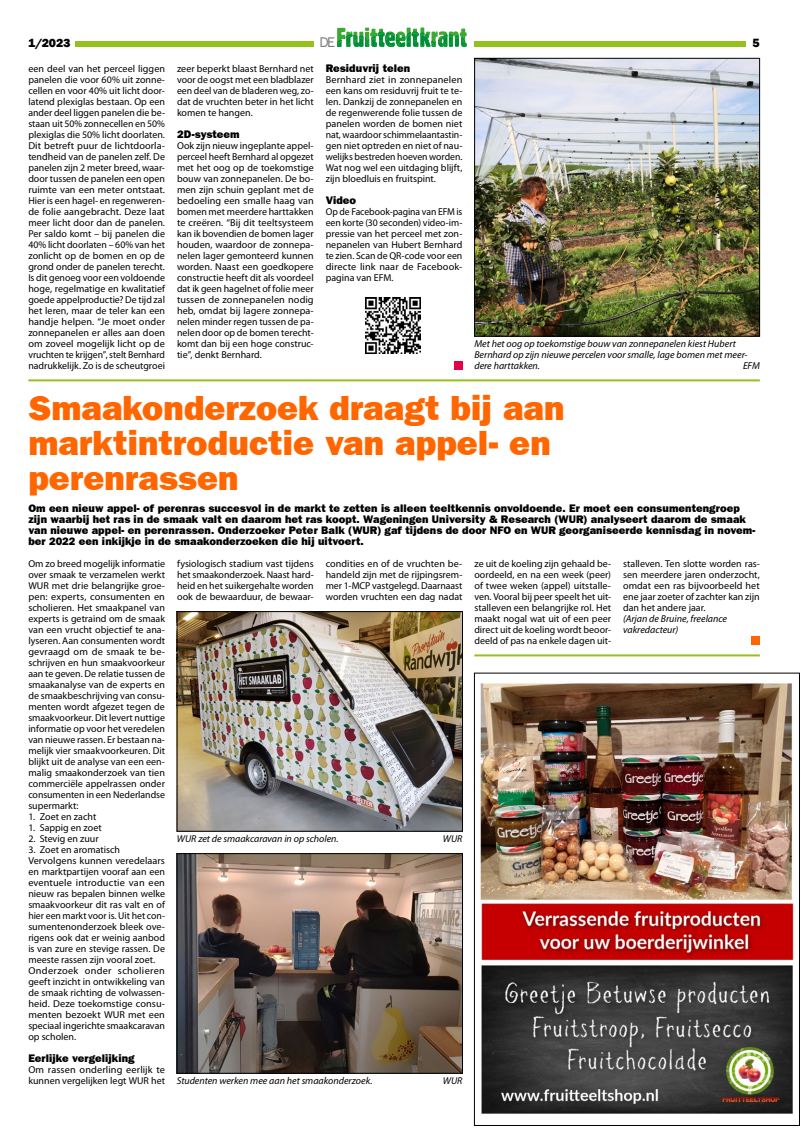
<style>
.page{position:relative;width:808px;height:1134px;background:#fff}
.page>*{position:absolute;margin:0;border:0;box-sizing:border-box;transform-origin:0 0}
.t1{font:800 35px/35px "Frankfurt Gothic";letter-spacing:.005em;color:#f60}
.t2{font:14.4px "Franklin Gothic";color:#7e7e7d}
.t3{font:800 12px "Frankfurt Gothic";color:#000}
.t4{font:800 11px/11px "Frankfurt Gothic";letter-spacing:.01em;color:#000}
.t5{font:10px/11px "Myriad Pro";color:#000;text-align:justify}
.t6{font:italic 10px/11px "Myriad Pro";color:#000}
</style>
<div class="page">
<div style="left:75px;top:41px;width:671px;height:6px;background:#95c11f"></div>
<div style="left:314px;top:28px;width:160px;height:20px;background:#fff"></div>
<svg style="left:337px;top:27px;width:130px;height:20px"></svg>
<img style="left:179px;top:855px;width:282px;height:216px">
<div style="left:177px;top:853px;width:286px;height:220px;border:1px solid #000"></div>
<img style="left:179px;top:613px;width:282px;height:216px">
<div style="left:177px;top:611px;width:286px;height:220px;border:1px solid #000"></div>
<img style="left:480px;top:683px;width:314px;height:431px">
<div style="left:474px;top:673px;width:326px;height:453px;border:1px solid #000"></div>
<img style="left:476px;top:60px;width:282px;height:274px">
<div style="left:474px;top:58px;width:286px;height:278px;border:1px solid #000"></div>
<img style="left:366px;top:298px;width:55px;height:55px">
<hr style="left:28px;top:379px;width:732px;height:2px;background:#95c11f">
<hr style="left:474px;top:654px;width:286px;height:2px;background:#95c11f">
<div style="left:454px;top:361px;width:8px;height:8px;background:#e5004a"></div>
<div style="left:751px;top:636px;width:9px;height:8px;background:#f60"></div>
<p class="t3" style="left:28px;top:35px;width:43px">1/2023</p>
<h2 class="t2" style="left:319px;top:33px;width:17px">DE</h2>
<p class="t3" style="left:752px;top:35px;width:9px">5</p>
<p class="t5" style="left:28px;top:63px;width:138px">een deel van het perceel liggen panelen die voor 60% uit zonne&shy;cellen en voor 40% uit licht door&shy;latend plexiglas bestaan. Op een ander deel liggen panelen die be&shy;staan uit 50% zonnecellen en 50% plexiglas die 50% licht doorlaten.<br>Dit betreft puur de lichtdoorla&shy;tendheid van de panelen zelf. De panelen zijn 2 meter breed, waar&shy;door tussen de panelen een open ruimte van een meter ontstaat.<br>Hier is een hagel- en regenweren&shy;de folie aangebracht. Deze laat meer licht door dan de panelen.<br>Per saldo komt – bij panelen die 40% licht doorlaten – 60% van het zonlicht op de bomen en op de grond onder de panelen terecht.<br>Is dit genoeg voor een voldoende hoge, regelmatige en kwalitatief goede appelproductie? De tijd zal het leren, maar de teler kan een handje helpen. “Je moet onder zonnepanelen er alles aan doen om zoveel mogelijk licht op de vruchten te krijgen”, stelt Bernhard nadrukkelijk. Zo is de scheutgroei</p>
<p class="t5" style="left:177px;top:63px;width:138px">zeer beperkt blaast Bernhard net voor de oogst met een bladblazer een deel van de bladeren weg, zo&shy;dat de vruchten beter in het licht komen te hangen.</p>
<p class="t4" style="left:326px;top:63px;width:86px">Residuvrij telen</p>
<p class="t5" style="left:326px;top:74px;width:138px">Bernhard ziet in zonnepanelen een kans om residuvrij fruit te te&shy;len. Dankzij de zonnepanelen en de regenwerende folie tussen de panelen worden de bomen niet nat, waardoor schimmelaantastin&shy;gen niet optreden en niet of nau&shy;welijks bestreden hoeven worden.<br>Wat nog wel een uitdaging blijft, zijn bloedluis en fruitspint.</p>
<p class="t4" style="left:326px;top:195px;width:32px">Video</p>
<p class="t5" style="left:326px;top:206px;width:138px">Op de Facebook-pagina van EFM is een korte (30 seconden) video-im&shy;pressie van het perceel met zon&shy;nepanelen van Hubert Bernhard te zien. Scan de QR-code voor een directe link naar de Facebook&shy;pagina van EFM.</p>
<p class="t4" style="left:177px;top:129px;width:64px">2D-systeem</p>
<p class="t5" style="left:177px;top:140px;width:138px">Ook zijn nieuw ingeplante appel&shy;perceel heeft Bernhard al opgezet met het oog op de toekomstige bouw van zonnepanelen. De bo&shy;men zijn schuin geplant met de bedoeling een smalle haag van bomen met meerdere harttakken te creëren. “Bij dit teeltsysteem kan ik bovendien de bomen lager houden, waardoor de zonnepa&shy;nelen lager gemonteerd kunnen worden. Naast een goedkopere constructie heeft dit als voordeel dat ik geen hagelnet of folie meer tussen de zonnepanelen nodig heb, omdat bij lagere zonnepa&shy;nelen minder regen tussen de pa&shy;nelen door op de bomen terecht&shy;komt dan bij een hoge construc&shy;tie”, denkt Bernhard.</p>
<p class="t6" style="left:474px;top:338px;width:275px">Met het oog op toekomstige bouw van zonnepanelen kiest Hubert<br>Bernhard op zijn nieuwe percelen voor smalle, lage bomen met meer&shy;dere harttakken.</p>
<p class="t6" style="left:743px;top:360px;width:18px">EFM</p>
<h1 class="t1" style="left:28px;top:390px;width:538px">Smaakonderzoek draagt bij aan marktintroductie van appel- en perenrassen</h1>
<p class="t4" style="left:28px;top:503px;width:729px">Om een nieuw appel- of perenras succesvol in de markt te zetten is alleen teeltkennis onvoldoende. Er moet een consumentengroep zijn waarbij het ras in de smaak valt en daarom het ras koopt. Wageningen University &amp; Research (WUR) analyseert daarom de smaak van nieuwe appel- en perenrassen. Onderzoeker Peter Balk (WUR) gaf tijdens de door NFO en WUR georganiseerde kennisdag in novem&shy;ber 2022 een inkijkje in de smaakonderzoeken die hij uitvoert.</p>
<p class="t5" style="left:28px;top:558px;width:138px">Om zo breed mogelijk informatie over smaak te verzamelen werkt WUR met drie belangrijke groe&shy;pen: experts, consumenten en scholieren. Het smaakpanel van experts is getraind om de smaak van een vrucht objectief te ana&shy;lyseren. Aan consumenten wordt gevraagd om de smaak te be&shy;schrijven en hun smaakvoorkeur aan te geven. De relatie tussen de smaakanalyse van de experts en de smaakbeschrijving van consu&shy;menten wordt afgezet tegen de smaakvoorkeur. Dit levert nuttige informatie op voor het veredelen van nieuwe rassen. Er bestaan na&shy;melijk vier smaakvoorkeuren. Dit blijkt uit de analyse van een een&shy;malig smaakonderzoek van tien commerciële appelrassen onder consumenten in een Nederlandse supermarkt:</p>
<p class="t5" style="left:28px;top:811px;width:69px">1. Zoet en zacht</p>
<p class="t5" style="left:28px;top:822px;width:75px">1. Sappig en zoet</p>
<p class="t5" style="left:28px;top:833px;width:72px">2. Stevig en zuur</p>
<p class="t5" style="left:28px;top:844px;width:138px;text-align:left">3. Zoet en aromatisch<br>Vervolgens kunnen veredelaars en marktpartijen vooraf aan een eventuele introductie van een nieuw ras bepalen binnen welke smaakvoorkeur dit ras valt en of hier een markt voor is. Uit het con&shy;sumentenonderzoek bleek ove&shy;rigens ook dat er weinig aanbod is van zure en stevige rassen. De meeste rassen zijn vooral zoet.<br>Onderzoek onder scholieren geeft inzicht in ontwikkeling van de smaak richting de volwassen&shy;heid. Deze toekomstige consu&shy;menten bezoekt WUR met een speciaal ingerichte smaakcaravan op scholen.</p>
<p class="t4" style="left:28px;top:1053px;width:108px">Eerlijke vergelijking</p>
<p class="t5" style="left:28px;top:1064px;width:138px">Om rassen onderling eerlijk te kunnen vergelijken legt WUR het</p>
<p class="t5" style="left:177px;top:558px;width:138px">fysiologisch stadium vast tijdens het smaakonderzoek. Naast hard&shy;heid en het suikergehalte worden ook de bewaarduur, de bewaar-</p>
<p class="t5" style="left:326px;top:558px;width:138px">condities en of de vruchten be&shy;handeld zijn met de rijpingsrem&shy;mer 1-MCP vastgelegd. Daarnaast worden vruchten een dag nadat</p>
<p class="t5" style="left:474px;top:558px;width:138px">ze uit de koeling zijn gehaald be&shy;oordeeld, en na een week (peer) of twee weken (appel) uitstalle&shy;ven. Vooral bij peer speelt het uit&shy;stalleven een belangrijke rol. Het maakt nogal wat uit of een peer direct uit de koeling wordt beoor&shy;deeld of pas na enkele dagen uit-</p>
<p class="t5" style="left:623px;top:558px;width:138px">stalleven. Ten slotte worden ras&shy;sen meerdere jaren onderzocht, omdat een ras bijvoorbeeld het ene jaar zoeter of zachter kan zijn dan het andere jaar.</p>
<p class="t6" style="left:623px;top:613px;width:105px">(Arjan de Bruine, freelance vakredacteur)</p>
<p class="t6" style="left:177px;top:833px;width:163px">WUR zet de smaakcaravan in op scholen.</p>
<p class="t6" style="left:443px;top:833px;width:21px">WUR</p>
<p class="t6" style="left:177px;top:1075px;width:197px">Studenten werken mee aan het smaakonderzoek.</p>
<p class="t6" style="left:443px;top:1075px;width:21px">WUR</p>
</div>
